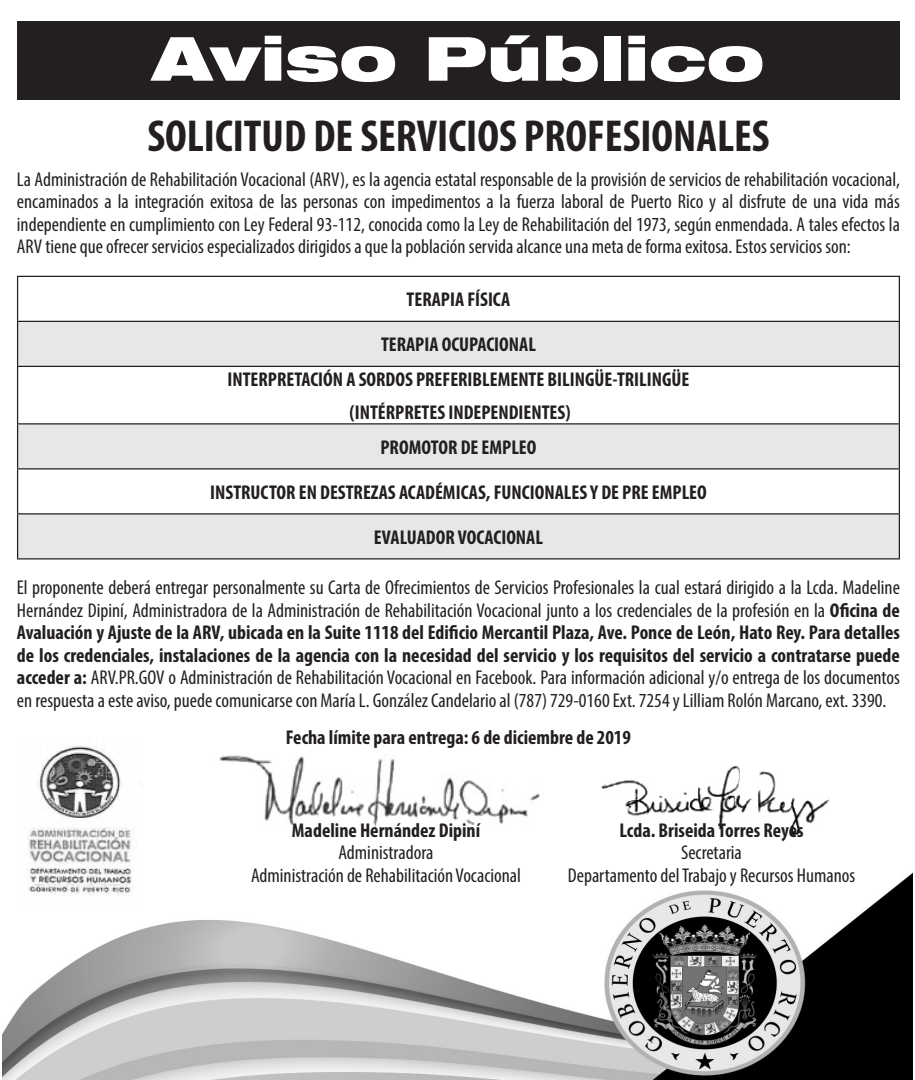
<style>
.page{position:relative;width:915px;height:1080px;background:#fff}
.page>*{position:absolute;margin:0;border:0;box-sizing:border-box;transform-origin:0 0}
.t1{font:900 expanded 60.75px "Helvetica Neue LT Std";color:#fff;scale:1.09 1}
.t2{font:700 condensed 45px "Myriad Pro";color:#231f20}
.t3{font:condensed 20px/22.5px "Myriad Pro";color:#231f20;text-align:justify}
.t4{font:700 condensed 20px/35px "Myriad Pro";color:#231f20;text-align:center}
.s1{font-weight:700}
</style>
<div class="page">
<img style="left:2px;top:872px;width:911px;height:208px">
<img style="left:601px;top:766px;width:229px;height:70px">
<img style="left:219px;top:755px;width:321px;height:74px">
<div style="left:18px;top:22px;width:882px;height:78px;background:#231f20"></div>
<svg style="left:18px;top:322px;width:881px;height:236px;fill:#e6e7e9"></svg>
<hr style="left:17px;top:276px;width:883px;height:1px;background:#231f20">
<hr style="left:17px;top:277px;width:1px;height:44px;background:#231f20">
<hr style="left:899px;top:277px;width:1px;height:44px;background:#231f20">
<hr style="left:17px;top:321px;width:883px;height:1px;background:#231f20">
<hr style="left:17px;top:322px;width:1px;height:44px;background:#231f20">
<hr style="left:899px;top:322px;width:1px;height:44px;background:#231f20">
<hr style="left:17px;top:366px;width:883px;height:1px;background:#231f20">
<hr style="left:17px;top:367px;width:1px;height:56px;background:#231f20">
<hr style="left:899px;top:367px;width:1px;height:56px;background:#231f20">
<hr style="left:17px;top:423px;width:883px;height:1px;background:#231f20">
<hr style="left:17px;top:425px;width:1px;height:43px;background:#231f20">
<hr style="left:899px;top:425px;width:1px;height:43px;background:#231f20">
<hr style="left:17px;top:468px;width:883px;height:2px;background:#231f20">
<hr style="left:17px;top:470px;width:1px;height:43px;background:#231f20">
<hr style="left:899px;top:470px;width:1px;height:43px;background:#231f20">
<hr style="left:17px;top:513px;width:883px;height:2px;background:#231f20">
<hr style="left:17px;top:515px;width:1px;height:43px;background:#231f20">
<hr style="left:899px;top:515px;width:1px;height:43px;background:#231f20">
<hr style="left:17px;top:558px;width:883px;height:2px;background:#231f20">
<img style="left:21px;top:746px;width:122px;height:161px">
<h1 class="t1" style="left:153px;top:19px;width:563px">Aviso Público</h1>
<h2 class="t2" style="left:147px;top:108px;width:624px">SOLICITUD DE SERVICIOS PROFESIONALES</h2>
<p class="t3" style="left:17px;top:168px;width:885px">La Administración de Rehabilitación Vocacional (ARV), es la agencia estatal responsable de la provisión de servicios de rehabilitación vocacional, encaminados a la integración exitosa de las personas con impedimentos a la fuerza laboral de Puerto Rico y al disfrute de una vida más independiente en cumplimiento con Ley Federal 93-112, conocida como la Ley de Rehabilitación del 1973, según enmendada. A tales efectos la ARV tiene que ofrecer servicios especializados dirigidos a que la población servida alcance una meta de forma exitosa. Estos servicios son:</p>
<p class="t4" style="left:407px;top:282px;width:105px">TERAPIA FÍSICA</p>
<p class="t4" style="left:228px;top:327px;width:463px">TERAPIA OCUPACIONAL<br>INTERPRETACIÓN A SORDOS PREFERIBLEMENTE BILINGÜE-TRILINGÜE</p>
<p class="t4" style="left:350px;top:394px;width:222px">(INTÉRPRETES INDEPENDIENTES)<br>PROMOTOR DE EMPLEO</p>
<p class="t4" style="left:210px;top:474px;width:498px">INSTRUCTOR EN DESTREZAS ACADÉMICAS, FUNCIONALES Y DE PRE EMPLEO</p>
<p class="t4" style="left:374px;top:519px;width:171px">EVALUADOR VOCACIONAL</p>
<p class="t3" style="left:17px;top:576px;width:885px">El proponente deberá entregar personalmente su Carta de Ofrecimientos de Servicios Profesionales la cual estará dirigido a la Lcda. Madeline Hernández Dipiní, Administradora de la Administración de Rehabilitación Vocacional junto a los credenciales de la profesión en la <span class="s1">Oficina de Avaluación y Ajuste de la ARV, ubicada en la Suite 1118 del Edificio Mercantil Plaza, Ave. Ponce de León, Hato Rey. Para detalles de los credenciales, instalaciones de la agencia con la necesidad del servicio y los requisitos del servicio a contratarse puede acceder a:</span> ARV.PR.GOV o Administración de Rehabilitación Vocacional en Facebook. Para información adicional y/o entrega de los documentos en respuesta a este aviso, puede comunicarse con María L. González Candelario al (787) 729-0160 Ext. 7254 y Lilliam Rolón Marcano, ext. 3390.</p>
<p class="t4" style="left:286px;top:720px;width:347px">Fecha límite para entrega: 6 de diciembre de 2019</p>
<p class="t4" style="left:292px;top:812px;width:190px">Madeline Hernández Dipiní</p>
<p class="t3" style="left:251px;top:841px;width:271px;text-align:center">Administradora<br>Administración de Rehabilitación Vocacional</p>
<p class="t4" style="left:619px;top:812px;width:186px">Lcda. Briseida Torres Reyes</p>
<p class="t3" style="left:568px;top:841px;width:289px;text-align:center">Secretaria<br>Departamento del Trabajo y Recursos Humanos</p>
</div>
